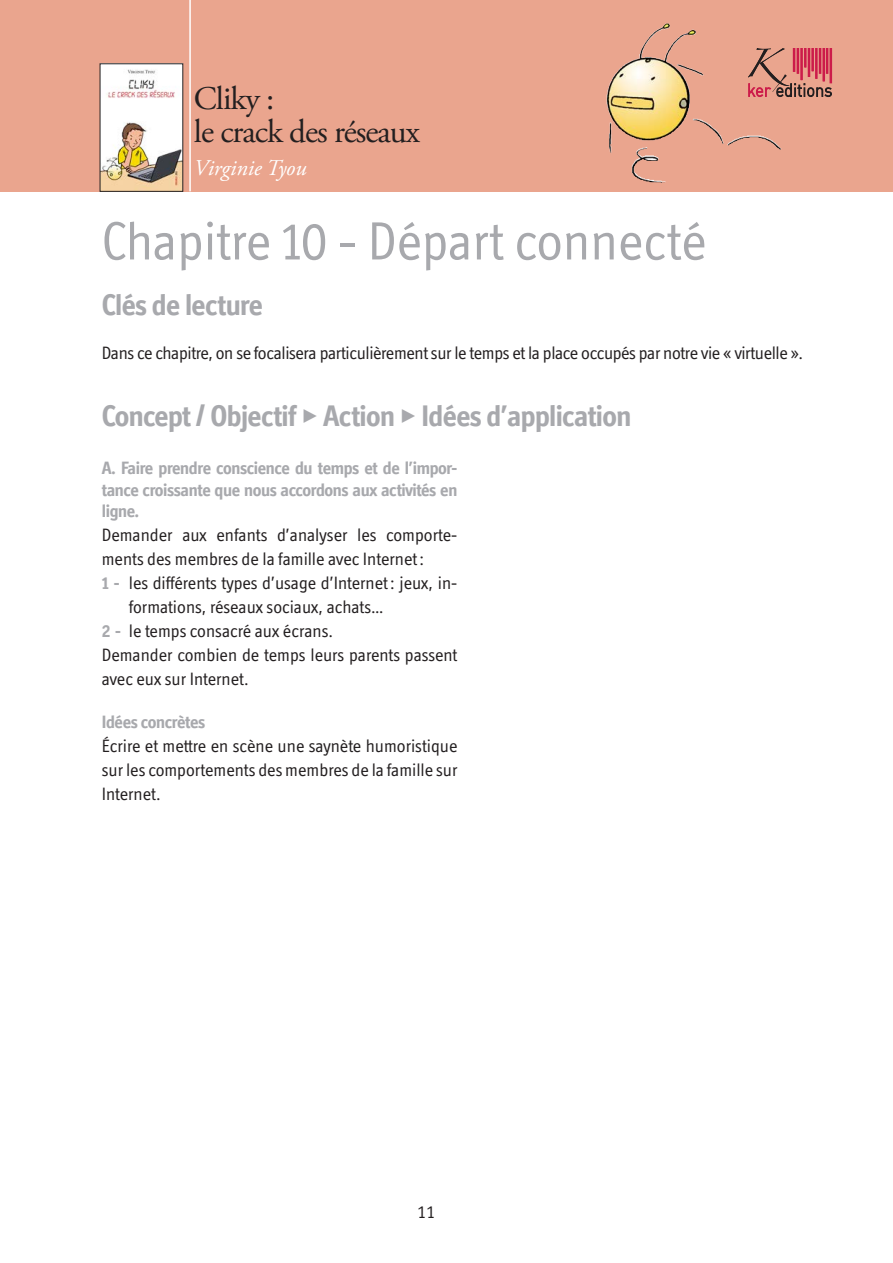
<style>
.page{position:relative;width:893px;height:1263px;background:#fff}
.page>*{position:absolute;margin:0;border:0;box-sizing:border-box;transform-origin:0 0}
.t1{font:54px "Officina Display ITC Std";color:#a8a9ad}
.t2{font:33px/33px "Adobe Garamond Pro";letter-spacing:-.03em;color:#231f20}
.Titre_péda{font:700 30px "Officina Display ITC Std";letter-spacing:-.02em;color:#a8a9ad}
.t3{font:italic 22.5px "Adobe Garamond Pro";color:#fff}
.t4{font:18px/24px "Officina Display ITC Std";color:#231f20}
.Sous-titre_péda{font:700 18px/21.6px "Officina Display ITC Std";letter-spacing:-.02em;color:#a8a9ad;text-align:justify}
.t5{font:18px "Officina Display ITC Std";letter-spacing:-.02em;color:#231f20}
.t6{font:18px "Officina Sans";color:#231f20}
.s1{font-weight:700;color:#a8a9ad}
</style>
<div class="page">
<div style="left:0;top:0;width:893px;height:191px;background:#eaa58e"></div>
<img style="left:607px;top:23px;width:89px;height:117px">
<img style="left:102px;top:65px;width:79px;height:125px">
<hr style="left:189px;top:0;width:2px;height:191px;background:#fff">
<svg style="left:748px;top:48px;width:84px;height:49px"></svg>
<hr style="left:793px;top:48px;width:2px;height:24px;background:#cc1c4a">
<h2 class="t2" style="left:194px;top:83px;width:228px">Cliky :<br>le crack des réseaux</h2>
<p class="t3" style="left:194px;top:154px;width:114px">Virginie Tyou</p>
<p class="t1" style="left:102px;top:210px;width:606px">Chapitre 10 - Départ connecté</p>
<p class="Titre_péda" style="left:102px;top:288px;width:163px">Clés de lecture</p>
<p class="t5" style="left:102px;top:342px;width:703px">Dans ce chapitre, on se focalisera particulièrement sur le temps et la place occupés par notre vie « virtuelle ».</p>
<p class="Titre_péda" style="left:102px;top:398px;width:531px">Concept / Objectif • Action • Idées d’application</p>
<p class="Sous-titre_péda" style="left:102px;top:457px;width:357px">A. Faire prendre conscience du temps et de l’impor&shy;tance croissante que nous accordons aux activités en ligne.</p>
<p class="t4" style="left:102px;top:523px;width:357px">Demander aux enfants d’analyser les comporte&shy;ments des membres de la famille avec Internet:</p>
<p class="t4" style="left:129px;top:571px;width:330px;text-indent:-27px"><span class="s1">1 -</span> les différents types d’usage d’Internet: jeux, in&shy;formations, réseaux sociaux, achats…</p>
<p class="t4" style="left:102px;top:619px;width:233px"><span class="s1">2 -</span> le temps consacré aux écrans.</p>
<p class="t4" style="left:102px;top:643px;width:357px">Demander combien de temps leurs parents passent avec eux sur Internet.</p>
<p class="Sous-titre_péda" style="left:102px;top:711px;width:105px">Idées concrètes</p>
<p class="t4" style="left:102px;top:734px;width:357px;text-align:justify">Écrire et mettre en scène une saynète humoristique sur les comportements des membres de la famille sur Internet.</p>
<p class="t6" style="left:417px;top:1202px;width:19px">11</p>
</div>
